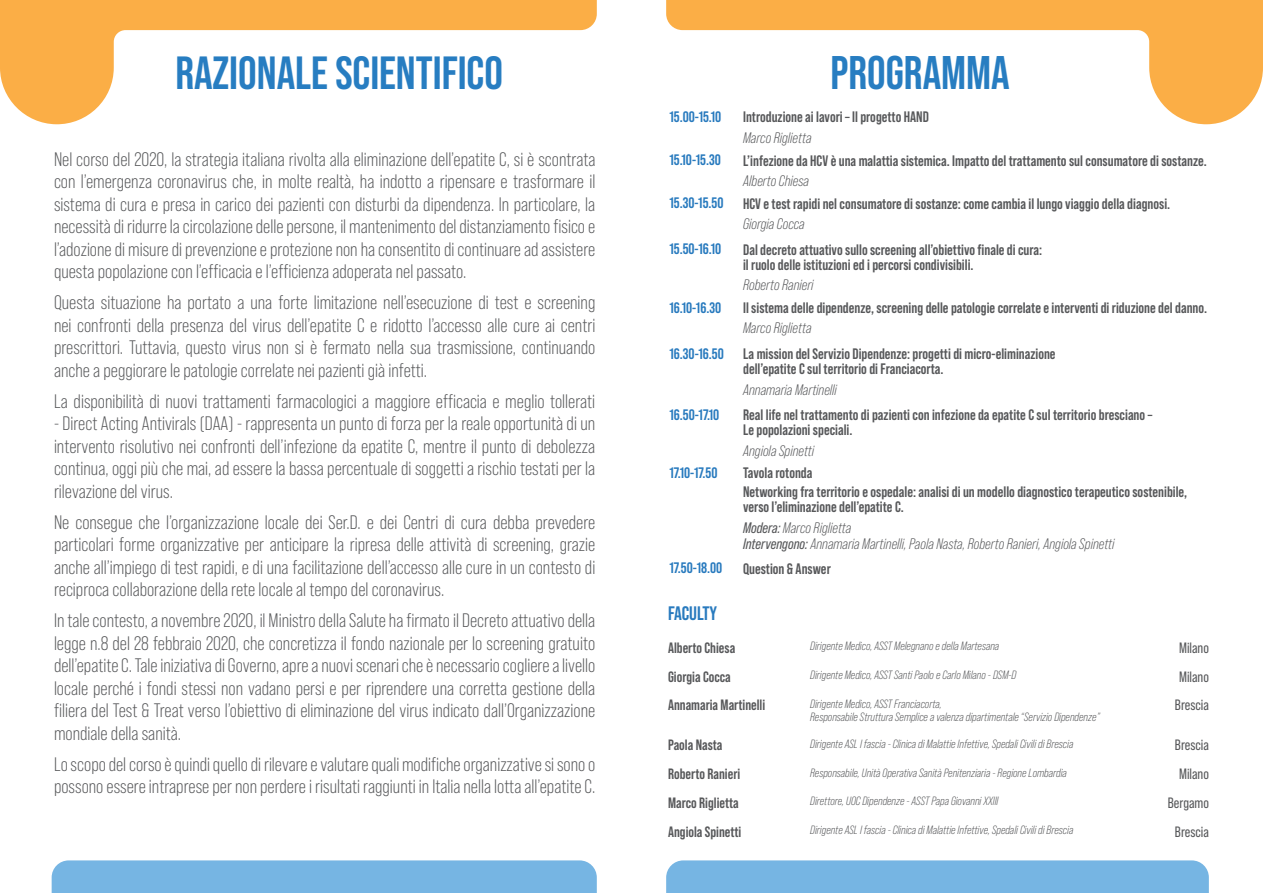
<style>
.page{position:relative;width:1263px;height:893px;background:#fff}
.page>*{position:absolute;margin:0;border:0;box-sizing:border-box;transform-origin:0 0}
.t1{font:700 47.1px "Bebas Neue Pro";color:#277dc1}
.t2{font:700 46.5px "Bebas Neue Pro";color:#277dc1}
.t3{font:19.5px/22.5px "Bebas Neue Pro";color:#57585a;text-align:justify}
.t4{font:700 19.5px "Bebas Neue Pro";color:#287abe}
.t5{font:700 15.15px/15px "Bebas Neue Pro";color:#57585a}
.t6{font:italic 15.15px "Bebas Neue Pro";color:#57585a}
.t7{font:700 15.15px "Bebas Neue Pro";color:#287abe}
.t8{font:700 15px "Bebas Neue Pro";color:#57585a}
.t9{font:15px "Bebas Neue Pro";color:#57585a}
.t10{font:italic 12px/13.5px "Bebas Neue Pro";color:#57585a}
.s1{font-style:inherit}
</style>
<div class="page">
<div style="left:52px;top:860px;width:545px;height:33px;background:#76b5e3"></div>
<div style="left:666px;top:860px;width:543px;height:33px;background:#76b5e3"></div>
<svg style="left:0;top:0;width:597px;height:125px"></svg>
<svg style="left:666px;top:0;width:597px;height:125px"></svg>
<h2 class="t2" style="left:175px;top:46px;width:329px">RAZIONALE SCIENTIFICO</h2>
<h1 class="t1" style="left:830px;top:46px;width:181px">PROGRAMMA</h1>
<p class="t3" style="left:54px;top:148px;width:543px">Nel corso del 2020, la strategia italiana rivolta alla eliminazione dell’epatite C, si è scontrata con l’emergenza coronavirus che, in molte realtà, ha indotto a ripensare e trasformare il sistema di cura e presa in carico dei pazienti con disturbi da dipendenza. In particolare, la necessità di ridurre la circolazione delle persone, il mantenimento del distanziamento fisico e l’adozione di misure di prevenzione e protezione non ha consentito di continuare ad assistere questa popolazione con l’efficacia e l’efficienza adoperata nel passato.</p>
<p class="t3" style="left:54px;top:291px;width:543px">Questa situazione ha portato a una forte limitazione nell’esecuzione di test e screening nei confronti della presenza del virus dell’epatite C e ridotto l’accesso alle cure ai centri prescrittori. Tuttavia, questo virus non si è fermato nella sua trasmissione, continuando anche a peggiorare le patologie correlate nei pazienti già infetti.</p>
<p class="t3" style="left:54px;top:390px;width:543px">La disponibilità di nuovi trattamenti farmacologici a maggiore efficacia e meglio tollerati</p>
<p class="t3" style="left:54px;top:412px;width:543px">- Direct Acting Antivirals (DAA) - rappresenta un punto di forza per la reale opportunità di un intervento risolutivo nei confronti dell’infezione da epatite C, mentre il punto di debolezza continua, oggi più che mai, ad essere la bassa percentuale di soggetti a rischio testati per la rilevazione del virus.</p>
<p class="t3" style="left:54px;top:511px;width:543px">Ne consegue che l’organizzazione locale dei Ser.D. e dei Centri di cura debba prevedere particolari forme organizzative per anticipare la ripresa delle attività di screening, grazie anche all’impiego di test rapidi, e di una facilitazione dell’accesso alle cure in un contesto di reciproca collaborazione della rete locale al tempo del coronavirus.</p>
<p class="t3" style="left:54px;top:609px;width:543px">In tale contesto, a novembre 2020, il Ministro della Salute ha firmato il Decreto attuativo della legge n.8 del 28 febbraio 2020, che concretizza il fondo nazionale per lo screening gratuito dell’epatite C. Tale iniziativa di Governo, apre a nuovi scenari che è necessario cogliere a livello locale perché i fondi stessi non vadano persi e per riprendere una corretta gestione della filiera del Test &amp; Treat verso l’obiettivo di eliminazione del virus indicato dall’Organizzazione mondiale della sanità.</p>
<p class="t3" style="left:54px;top:753px;width:543px">Lo scopo del corso è quindi quello di rilevare e valutare quali modifiche organizzative si sono o possono essere intraprese per non perdere i risultati raggiunti in Italia nella lotta all’epatite C.</p>
<p class="t7" style="left:669px;top:108px;width:53px">15.00-15.10</p>
<p class="t7" style="left:669px;top:151px;width:53px">15.10-15.30</p>
<p class="t7" style="left:669px;top:194px;width:55px">15.30-15.50</p>
<p class="t7" style="left:669px;top:241px;width:53px">15.50-16.10</p>
<p class="t5" style="left:743px;top:109px;width:187px">Introduzione ai lavori – Il progetto HAND</p>
<p class="t6" style="left:743px;top:129px;width:70px">Marco Riglietta</p>
<p class="t5" style="left:743px;top:153px;width:465px">L’infezione da HCV è una malattia sistemica. Impatto del trattamento sul consumatore di sostanze.</p>
<p class="t6" style="left:743px;top:172px;width:67px">Alberto Chiesa</p>
<p class="t5" style="left:743px;top:196px;width:429px">HCV e test rapidi nel consumatore di sostanze: come cambia il lungo viaggio della diagnosi.</p>
<p class="t6" style="left:743px;top:215px;width:63px">Giorgia Cocca</p>
<p class="t5" style="left:743px;top:242px;width:301px">Dal decreto attuativo sullo screening all’obiettivo finale di cura: il ruolo delle istituzioni ed i percorsi condivisibili.</p>
<p class="t6" style="left:743px;top:277px;width:72px">Roberto Ranieri</p>
<p class="t5" style="left:743px;top:300px;width:465px">Il sistema delle dipendenze, screening delle patologie correlate e interventi di riduzione del danno.</p>
<p class="t6" style="left:743px;top:320px;width:70px">Marco Riglietta</p>
<p class="t5" style="left:743px;top:346px;width:314px">La mission del Servizio Dipendenze: progetti di micro-eliminazione dell’epatite C sul territorio di Franciacorta.</p>
<p class="t6" style="left:743px;top:381px;width:95px">Annamaria Martinelli</p>
<p class="t5" style="left:743px;top:407px;width:411px">Real life nel trattamento di pazienti con infezione da epatite C sul territorio bresciano –<br>Le popolazioni speciali.</p>
<p class="t6" style="left:743px;top:442px;width:73px">Angiola Spinetti</p>
<p class="t5" style="left:743px;top:465px;width:71px">Tavola rotonda</p>
<p class="t5" style="left:743px;top:484px;width:446px">Networking fra territorio e ospedale: analisi di un modello diagnostico terapeutico sostenibile, verso l’eliminazione dell’epatite C.</p>
<p class="t6" style="left:743px;top:519px;width:110px"><span class="s1">Modera:</span> Marco Riglietta</p>
<p class="t6" style="left:743px;top:535px;width:373px"><span class="s1">Intervengono:</span> Annamaria Martinelli, Paola Nasta, Roberto Ranieri, Angiola Spinetti</p>
<p class="t5" style="left:743px;top:561px;width:89px">Question &amp; Answer</p>
<p class="t7" style="left:669px;top:299px;width:53px">16.10-16.30</p>
<p class="t7" style="left:669px;top:345px;width:56px">16.30-16.50</p>
<p class="t7" style="left:669px;top:406px;width:51px">16.50-17.10</p>
<p class="t7" style="left:669px;top:464px;width:49px">17.10-17.50</p>
<p class="t7" style="left:669px;top:559px;width:54px">17.50-18.00</p>
<p class="t4" style="left:668px;top:602px;width:51px">FACULTY</p>
<p class="t8" style="left:668px;top:639px;width:69px">Alberto Chiesa</p>
<p class="t10" style="left:810px;top:639px;width:191px">Dirigente Medico, ASST Melegnano e della Martesana</p>
<p class="t9" style="left:1179px;top:639px;width:31px">Milano</p>
<p class="t8" style="left:668px;top:668px;width:64px">Giorgia Cocca</p>
<p class="t10" style="left:810px;top:668px;width:208px">Dirigente Medico, ASST Santi Paolo e Carlo Milano - DSM-D</p>
<p class="t9" style="left:1179px;top:668px;width:31px">Milano</p>
<p class="t8" style="left:668px;top:697px;width:99px">Annamaria Martinelli</p>
<p class="t10" style="left:810px;top:697px;width:291px">Dirigente Medico, ASST Franciacorta,<br>Responsabile Struttura Semplice a valenza dipartimentale “Servizio Dipendenze”</p>
<p class="t9" style="left:1175px;top:697px;width:36px">Brescia</p>
<p class="t8" style="left:668px;top:736px;width:56px">Paola Nasta</p>
<p class="t10" style="left:810px;top:737px;width:265px">Dirigente ASL I fascia - Clinica di Malattie Infettive, Spedali Civili di Brescia</p>
<p class="t9" style="left:1175px;top:737px;width:36px">Brescia</p>
<p class="t8" style="left:668px;top:765px;width:74px">Roberto Ranieri</p>
<p class="t10" style="left:810px;top:766px;width:258px">Responsabile, Unità Operativa Sanità Penitenziaria - Regione Lombardia</p>
<p class="t9" style="left:1179px;top:765px;width:31px">Milano</p>
<p class="t8" style="left:668px;top:794px;width:72px">Marco Riglietta</p>
<p class="t10" style="left:810px;top:795px;width:190px">Direttore, UOC Dipendenze - ASST Papa Giovanni XXIII</p>
<p class="t9" style="left:1168px;top:794px;width:43px">Bergamo</p>
<p class="t8" style="left:668px;top:823px;width:75px">Angiola Spinetti</p>
<p class="t10" style="left:810px;top:823px;width:265px">Dirigente ASL I fascia - Clinica di Malattie Infettive, Spedali Civili di Brescia</p>
<p class="t9" style="left:1175px;top:823px;width:36px">Brescia</p>
</div>
